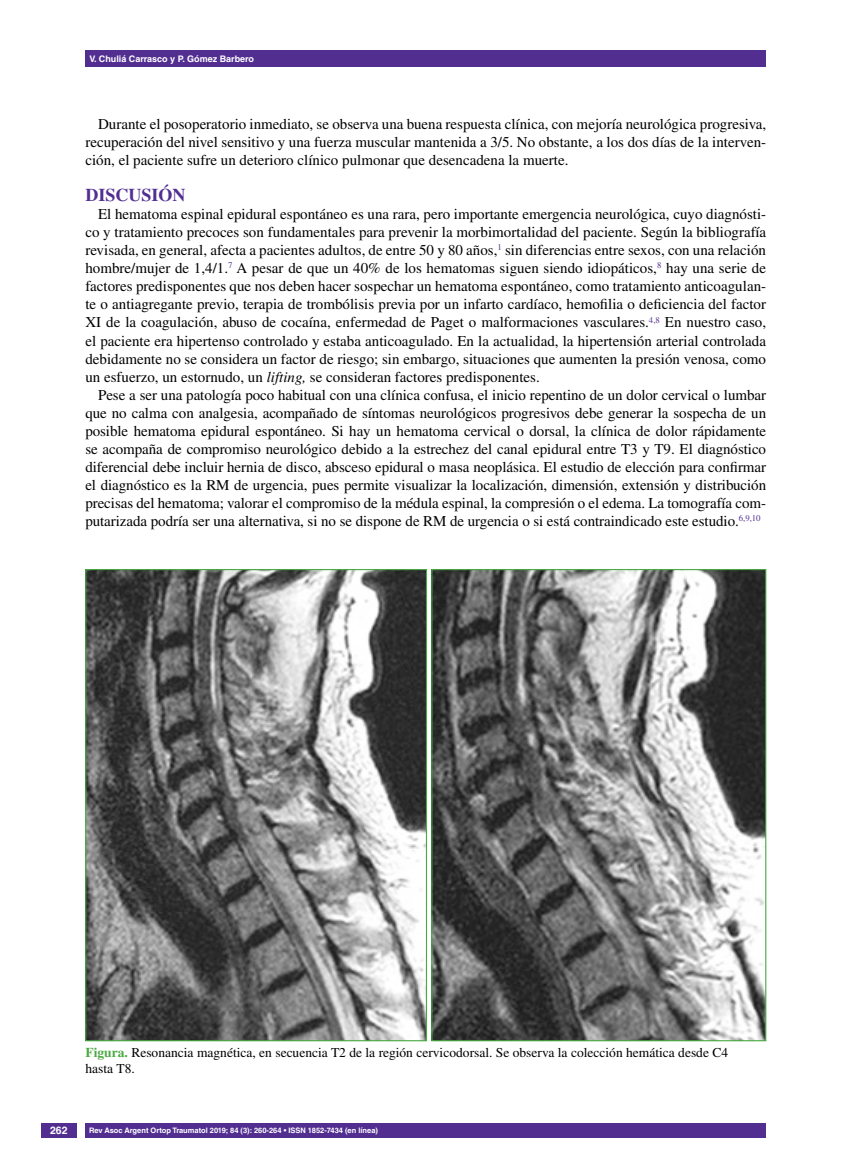
<style>
.page{position:relative;width:851px;height:1170px;background:#fff}
.page>*{position:absolute;margin:0;border:0;box-sizing:border-box;transform-origin:0 0}
.t1{font:700 18px "Times LT Std";color:#522e91}
.t2{font:15px/18px "Times LT Std";color:#000;text-align:justify}
.t3{font:13.5px/16.2px "Times LT Std";color:#000}
.t4{font:700 10.5px "Helvetica LT Std";color:#fff}
.t5{font:700 9px "Helvetica LT Std";color:#fff}
.t6{font:700 7.5px "Helvetica LT Std";color:#fff}
.s1{font-style:italic}
.s2{font-weight:700;color:#49a942}
</style>
<div class="page">
<div style="left:41px;top:1123px;width:36px;height:14px;background:#522e91"></div>
<div style="left:85px;top:50px;width:680px;height:17px;background:#522e91"></div>
<div style="left:85px;top:1123px;width:680px;height:14px;background:#522e91"></div>
<img style="left:433px;top:571px;width:331px;height:468px">
<div style="left:431px;top:569px;width:335px;height:472px;border:1px solid #49a942"></div>
<img style="left:87px;top:571px;width:338px;height:468px">
<div style="left:85px;top:569px;width:342px;height:472px;border:1px solid #49a942"></div>
<p class="t5" style="left:89px;top:53px;width:166px">V. Chuliá Carrasco y P. Gómez Barbero</p>
<p class="t2" style="left:85px;top:115px;width:682px;text-indent:13px">Durante el posoperatorio inmediato, se observa una buena respuesta clínica, con mejoría neurológica progresiva, recuperación del nivel sensitivo y una fuerza muscular mantenida a 3/5. No obstante, a los dos días de la interven&shy;ción, el paciente sufre un deterioro clínico pulmonar que desencadena la muerte.</p>
<p class="t1" style="left:85px;top:184px;width:102px">DISCUSIÓN</p>
<p class="t2" style="left:85px;top:205px;width:682px;text-indent:13px">El hematoma espinal epidural espontáneo es una rara, pero importante emergencia neurológica, cuyo diagnósti&shy;co y tratamiento precoces son fundamentales para prevenir la morbimortalidad del paciente. Según la bibliografía revisada, en general, afecta a pacientes adultos, de entre 50 y 80 años,<sup>1</sup> sin diferencias entre sexos, con una relación hombre/mujer de 1,4/1.<sup>7</sup> A pesar de que un 40% de los hematomas siguen siendo idiopáticos,<sup>8</sup> hay una serie de factores predisponentes que nos deben hacer sospechar un hematoma espontáneo, como tratamiento anticoagulan&shy;te o antiagregante previo, terapia de trombólisis previa por un infarto cardíaco, hemofilia o deficiencia del factor XI de la coagulación, abuso de cocaína, enfermedad de Paget o malformaciones vasculares.<sup>4,8</sup> En nuestro caso, el paciente era hipertenso controlado y estaba anticoagulado. En la actualidad, la hipertensión arterial controlada debidamente no se considera un factor de riesgo; sin embargo, situaciones que aumenten la presión venosa, como un esfuerzo, un estornudo, un <span class="s1">lifting,</span> se consideran factores predisponentes.</p>
<p class="t2" style="left:85px;top:385px;width:682px;text-indent:13px">Pese a ser una patología poco habitual con una clínica confusa, el inicio repentino de un dolor cervical o lumbar que no calma con analgesia, acompañado de síntomas neurológicos progresivos debe generar la sospecha de un posible hematoma epidural espontáneo. Si hay un hematoma cervical o dorsal, la clínica de dolor rápidamente se acompaña de compromiso neurológico debido a la estrechez del canal epidural entre T3 y T9. El diagnóstico diferencial debe incluir hernia de disco, absceso epidural o masa neoplásica. El estudio de elección para confirmar el diagnóstico es la RM de urgencia, pues permite visualizar la localización, dimensión, extensión y distribución precisas del hematoma; valorar el compromiso de la médula espinal, la compresión o el edema. La tomografía com&shy;putarizada podría ser una alternativa, si no se dispone de RM de urgencia o si está contraindicado este estudio.<sup>6,9,10</sup></p>
<p class="t3" style="left:86px;top:1044px;width:644px"><span class="s2">FIGURA.</span> Resonancia magnética, en secuencia T2 de la región cervicodorsal. Se observa la colección hemática desde C4 hasta T8.</p>
<p class="t4" style="left:50px;top:1124px;width:19px">262</p>
<p class="t6" style="left:89px;top:1125px;width:290px">Rev Asoc Argent Ortop Traumatol 2019; 84 (3): 260-264 • ISSN 1852-7434 (en línea)</p>
</div>
